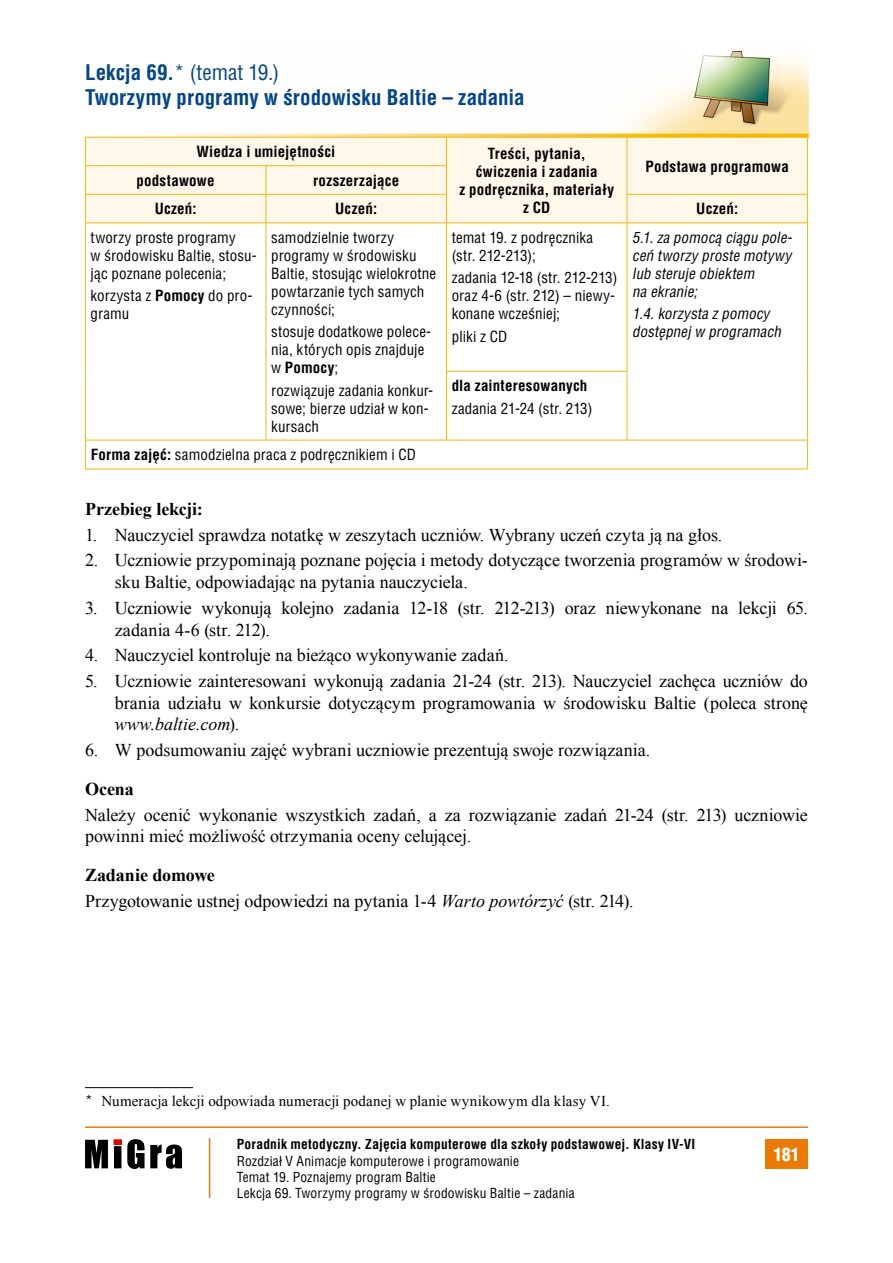
<style>
.page{position:relative;width:893px;height:1263px;background:#fff}
.page>*{position:absolute;margin:0;border:0;box-sizing:border-box;transform-origin:0 0}
.t1{font:700 21px/25.2px "Switzerland Condensed";color:#00468e}
.t2{font:18px/21.6px "Times New Roman";letter-spacing:-.005em;color:#000}
.t3{font:700 18px "Times New Roman";letter-spacing:-.005em;color:#000}
.t4{font:900 18px "Switzerland Cond";color:#fff}
.t5{font:15px/18px "Switzerland Condensed";letter-spacing:.01em;color:#000}
.t6{font:700 15px/18px "Switzerland Condensed";letter-spacing:.015em;color:#000;text-align:center}
.t7{font:italic 15px/18px "Switzerland Condensed";letter-spacing:.01em;color:#000}
.t8{font:15px "Times New Roman";letter-spacing:.01em;color:#000}
.t9{font:13.5px/16.2px "Switzerland Condensed";letter-spacing:.015em;color:#000}
.t10{font:700 13.5px "Switzerland Condensed";letter-spacing:.02em;color:#000}
.s1{font-weight:400}
.s2{font-weight:700}
.s3{font-style:italic}
.s4{font-family:"Switzerland Condensed"}
</style>
<div class="page">
<img style="left:85px;top:51px;width:724px;height:87px">
<svg style="left:85px;top:1139px;width:97px;height:30px"></svg>
<hr style="left:85px;top:1126px;width:723px;height:2px;background:#ee7900">
<hr style="left:209px;top:1138px;width:1px;height:60px;background:#ee7900">
<div style="left:765px;top:1139px;width:43px;height:30px;background:#ee7900"></div>
<div style="left:86px;top:138px;width:721px;height:84px;background:#fff8eb"></div>
<hr style="left:85px;top:137px;width:181px;height:1px;background:#f9b700">
<hr style="left:266px;top:137px;width:180px;height:1px;background:#f9b700">
<hr style="left:446px;top:137px;width:181px;height:1px;background:#f9b700">
<hr style="left:627px;top:137px;width:181px;height:1px;background:#f9b700">
<hr style="left:85px;top:165px;width:181px;height:1px;background:#f9b700">
<hr style="left:266px;top:165px;width:181px;height:1px;background:#f9b700">
<hr style="left:85px;top:194px;width:181px;height:1px;background:#f9b700">
<svg style="left:85px;top:138px;width:1px;height:84px"></svg>
<hr style="left:266px;top:194px;width:181px;height:1px;background:#f9b700">
<svg style="left:266px;top:166px;width:1px;height:56px"></svg>
<svg style="left:446px;top:138px;width:1px;height:84px"></svg>
<hr style="left:627px;top:194px;width:181px;height:1px;background:#f9b700">
<svg style="left:627px;top:138px;width:1px;height:84px"></svg>
<svg style="left:807px;top:138px;width:1px;height:84px"></svg>
<hr style="left:85px;top:222px;width:181px;height:1px;background:#f9b700">
<hr style="left:85px;top:223px;width:1px;height:148px;background:#f9b700">
<hr style="left:266px;top:222px;width:180px;height:1px;background:#f9b700">
<hr style="left:266px;top:223px;width:1px;height:148px;background:#f9b700">
<hr style="left:85px;top:371px;width:1px;height:69px;background:#f9b700">
<hr style="left:266px;top:371px;width:1px;height:69px;background:#f9b700">
<hr style="left:446px;top:222px;width:181px;height:1px;background:#f9b700">
<hr style="left:446px;top:223px;width:1px;height:148px;background:#f9b700">
<hr style="left:627px;top:222px;width:181px;height:1px;background:#f9b700">
<hr style="left:627px;top:223px;width:1px;height:148px;background:#f9b700">
<hr style="left:807px;top:223px;width:1px;height:148px;background:#f9b700">
<hr style="left:807px;top:371px;width:1px;height:69px;background:#f9b700">
<hr style="left:446px;top:371px;width:181px;height:1px;background:#f9b700">
<hr style="left:446px;top:372px;width:1px;height:68px;background:#f9b700">
<hr style="left:627px;top:372px;width:1px;height:68px;background:#f9b700">
<hr style="left:85px;top:440px;width:181px;height:1px;background:#f9b700">
<svg style="left:85px;top:440px;width:1px;height:29px"></svg>
<hr style="left:266px;top:440px;width:180px;height:1px;background:#f9b700">
<hr style="left:446px;top:440px;width:181px;height:1px;background:#f9b700">
<hr style="left:627px;top:440px;width:181px;height:1px;background:#f9b700">
<svg style="left:807px;top:440px;width:1px;height:29px"></svg>
<hr style="left:85px;top:469px;width:181px;height:1px;background:#f9b700">
<hr style="left:266px;top:469px;width:180px;height:1px;background:#f9b700">
<hr style="left:446px;top:469px;width:181px;height:1px;background:#f9b700">
<hr style="left:627px;top:469px;width:181px;height:1px;background:#f9b700">
<hr style="left:85px;top:1087px;width:108px;height:1px;background:#000">
<p class="t1" style="left:85px;top:60px;width:441px">Lekcja 69.<span class="s1">* (temat 19.)<br></span>Tworzymy programy w środowisku Baltie – zadania</p>
<p class="t6" style="left:197px;top:143px;width:140px">Wiedza i umiejętności</p>
<p class="t6" style="left:459px;top:144px;width:156px">Treści, pytania, ćwiczenia i zadania<br>z podręcznika, materiały z CD</p>
<p class="t6" style="left:645px;top:157px;width:145px">Podstawa programowa</p>
<p class="t6" style="left:137px;top:171px;width:80px">podstawowe</p>
<p class="t6" style="left:313px;top:171px;width:88px">rozszerzające</p>
<p class="t6" style="left:155px;top:200px;width:43px">Uczeń:</p>
<p class="t6" style="left:335px;top:200px;width:43px">Uczeń:</p>
<p class="t6" style="left:696px;top:200px;width:43px">Uczeń:</p>
<p class="t5" style="left:91px;top:229px;width:168px">tworzy proste programy<br>w środowisku Baltie, stosu&shy;jąc poznane polecenia;</p>
<p class="t5" style="left:91px;top:287px;width:163px">korzysta z <span class="s2">Pomocy</span> do pro&shy;gramu</p>
<p class="t7" style="left:632px;top:229px;width:161px">5.1. za pomocą ciągu pole&shy;ceń tworzy proste motywy lub steruje obiektem<br>na ekranie;</p>
<p class="t7" style="left:632px;top:305px;width:150px">1.4. korzysta z pomocy dostępnej w programach</p>
<p class="t5" style="left:452px;top:229px;width:143px">temat 19. z podręcznika (str. 212-213);</p>
<p class="t5" style="left:452px;top:269px;width:167px">zadania 12-18 (str. 212-213) oraz 4-6 (str. 212) – niewy&shy;konane wcześniej;</p>
<p class="t5" style="left:452px;top:327px;width:57px">pliki z CD</p>
<p class="t5" style="left:271px;top:229px;width:166px">samodzielnie tworzy programy w środowisku<br>Baltie, stosując wielokrotne powtarzanie tych samych czynności;</p>
<p class="t5" style="left:271px;top:323px;width:162px">stosuje dodatkowe polece&shy;nia, których opis znajduje w <span class="s2">Pomocy</span>;</p>
<p class="t5" style="left:271px;top:381px;width:163px">rozwiązuje zadania konkur&shy;sowe; bierze udział w kon&shy;kursach</p>
<p class="t6" style="left:452px;top:377px;width:137px">dla zainteresowanych</p>
<p class="t5" style="left:452px;top:399px;width:142px">zadania 21-24 (str. 213)</p>
<p class="t5" style="left:91px;top:446px;width:327px"><span class="s2">Forma zajęć:</span> samodzielna praca z podręcznikiem i CD</p>
<p class="t3" style="left:85px;top:496px;width:119px">Przebieg lekcji:</p>
<p class="t2" style="left:85px;top:523px;width:639px">1. Nauczyciel sprawdza notatkę w zeszytach uczniów. Wybrany uczeń czyta ją na głos.</p>
<p class="t2" style="left:115px;top:549px;width:695px;text-indent:-30px">2. Uczniowie przypominają poznane pojęcia i metody dotyczące tworzenia programów w środowi&shy;sku Baltie, odpowiadając na pytania nauczyciela.</p>
<p class="t2" style="left:115px;top:597px;width:695px;text-indent:-30px">3. Uczniowie wykonują kolejno zadania 12-18 (str. 212-213) oraz niewykonane na lekcji 65. zadania 4-6 (str. 212).</p>
<p class="t2" style="left:85px;top:644px;width:425px">4. Nauczyciel kontroluje na bieżąco wykonywanie zadań.</p>
<p class="t2" style="left:115px;top:670px;width:695px;text-align:justify;text-indent:-30px">5. Uczniowie zainteresowani wykonują zadania 21-24 (str. 213). Nauczyciel zachęca uczniów do brania udziału w konkursie dotyczącym programowania w środowisku Baltie (poleca stronę <span class="s3">www.baltie.com</span>).</p>
<p class="t2" style="left:85px;top:739px;width:567px">6. W podsumowaniu zajęć wybrani uczniowie prezentują swoje rozwiązania.</p>
<p class="t3" style="left:85px;top:776px;width:50px">Ocena</p>
<p class="t2" style="left:85px;top:804px;width:724px">Należy ocenić wykonanie wszystkich zadań, a za rozwiązanie zadań 21-24 (str. 213) uczniowie powinni mieć możliwość otrzymania oceny celującej.</p>
<p class="t2" style="left:85px;top:862px;width:550px;line-height:25.8px"><span class="s2">Zadanie domowe<br></span>Przygotowanie ustnej odpowiedzi na pytania 1-4 <span class="s3">Warto powtórzyć</span> (str. 214).</p>
<p class="t8" style="left:85px;top:1090px;width:526px"><span class="s4">*</span> Numeracja lekcji odpowiada numeracji podanej w planie wynikowym dla klasy VI.</p>
<p class="t10" style="left:237px;top:1136px;width:460px">Poradnik metodyczny. Zajęcia komputerowe dla szkoły podstawowej. Klasy IV-VI</p>
<p class="t9" style="left:237px;top:1152px;width:284px">Rozdział V Animacje komputerowe i programowanie<br>Temat 19. Poznajemy program Baltie</p>
<p class="t9" style="left:237px;top:1185px;width:340px">Lekcja 69. Tworzymy programy w środowisku Baltie – zadania</p>
<p class="t4" style="left:774px;top:1143px;width:28px">181</p>
</div>
